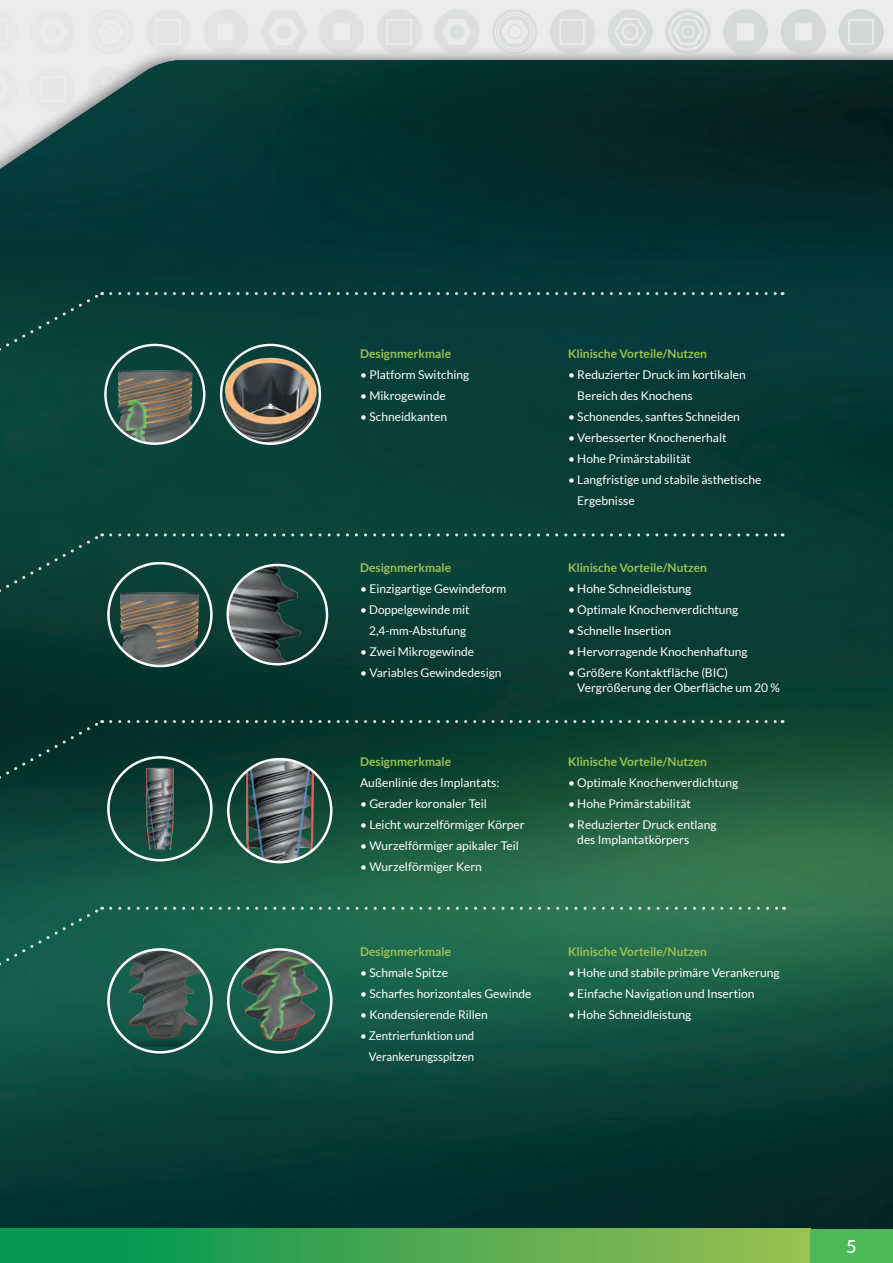
<style>
.page{position:relative;width:893px;height:1263px;background:#fff}
.page>*{position:absolute;margin:0;border:0;box-sizing:border-box;transform-origin:0 0}
.t1{font:500 18px "Lato";color:#fff}
.t2{font:12px/21px "Lato";color:#fff}
.t3{font:700 12px "Lato";color:#9bc351}
.t4{font:12px/21px "Lato";color:#fff;text-align:right;scale:.95 1}
</style>
<div class="page">
<img style="left:0;top:225px;width:893px;height:1004px">
<img style="left:221px;top:345px;width:99px;height:99px;border-radius:49px">
<div style="left:220px;top:344px;width:101px;height:101px;border:2px solid #fff;border-radius:50%"></div>
<img style="left:114px;top:351px;width:84px;height:93px">
<div style="left:104px;top:344px;width:101px;height:101px;border:2px solid #fff;border-radius:50%"></div>
<img style="left:145px;top:767px;width:30px;height:84px">
<div style="left:107px;top:756px;width:106px;height:105px;border:3px solid #fff;border-radius:50%"></div>
<img style="left:242px;top:759px;width:76px;height:103px">
<div style="left:227px;top:758px;width:105px;height:105px;border:3px solid #fff;border-radius:50%"></div>
<img style="left:108px;top:572px;width:103px;height:94px">
<div style="left:107px;top:562px;width:106px;height:105px;border:3px solid #fff;border-radius:50%"></div>
<img style="left:228px;top:565px;width:82px;height:99px">
<div style="left:226px;top:564px;width:102px;height:101px;border:2px solid #fff;border-radius:50%"></div>
<img style="left:108px;top:949px;width:103px;height:98px">
<div style="left:107px;top:948px;width:106px;height:105px;border:3px solid #fff;border-radius:50%"></div>
<img style="left:240px;top:950px;width:80px;height:90px">
<div style="left:227px;top:948px;width:105px;height:105px;border:3px solid #fff;border-radius:50%"></div>
<div style="left:0;top:292px;width:103px;height:103px;background:#09423c"></div>
<svg style="left:111px;top:292px;width:672px;height:3px;background:#3d6364"></svg>
<div style="left:0;top:533px;width:103px;height:103px;background:#0b3f35"></div>
<svg style="left:111px;top:533px;width:672px;height:3px;background:#3d6762"></svg>
<svg style="left:0;top:720px;width:103px;height:103px;background:#08362f"></svg>
<svg style="left:111px;top:720px;width:672px;height:3px;background:#3e635b"></svg>
<div style="left:0;top:906px;width:103px;height:104px;background:#145d4d"></div>
<svg style="left:111px;top:907px;width:673px;height:3px;background:#538b73"></svg>
<div style="left:0;top:0;width:893px;height:225px;background:#1a191e;opacity:.46"></div>
<svg style="left:319px;top:9px;width:45px;height:45px;background:#e1e3e3"></svg>
<div style="left:259px;top:11px;width:49px;height:42px;background:#e2e3e4"></div>
<div style="left:276px;top:24px;width:15px;height:16px;background:#e0e2e2;border-radius:50%"></div>
<div style="left:146px;top:9px;width:45px;height:45px;background:#e3e5e5"></div>
<div style="left:203px;top:9px;width:46px;height:45px;background:#e2e3e4"></div>
<svg style="left:723px;top:9px;width:45px;height:45px;background:#dcdede"></svg>
<div style="left:30px;top:9px;width:45px;height:45px;background:#e6e7e7"></div>
<div style="left:45px;top:24px;width:15px;height:15px;background:#e6e7e7;border-radius:50%"></div>
<svg style="left:0;top:9px;width:18px;height:45px"></svg>
<div style="left:88px;top:9px;width:45px;height:45px;background:#e8e9e9"></div>
<svg style="left:377px;top:9px;width:45px;height:45px;background:#e0e2e2"></svg>
<svg style="left:550px;top:9px;width:45px;height:45px;background:#dddfe0"></svg>
<svg style="left:608px;top:9px;width:45px;height:45px;background:#dee0e0"></svg>
<div style="left:624px;top:25px;width:12px;height:13px;background:#d9dbdc;border-radius:50%"></div>
<svg style="left:434px;top:9px;width:45px;height:45px;background:#e1e2e3"></svg>
<div style="left:449px;top:24px;width:15px;height:15px;background:#dcdfdf;border-radius:50%"></div>
<div style="left:492px;top:9px;width:45px;height:45px;background:#e3e4e5"></div>
<svg style="left:88px;top:66px;width:45px;height:46px;background:#859a9a"></svg>
<div style="left:88px;top:124px;width:45px;height:45px;background:#063a3d"></div>
<div style="left:104px;top:140px;width:13px;height:13px;background:#053a3d;border-radius:50%"></div>
<div style="left:146px;top:124px;width:45px;height:45px;background:#06393b"></div>
<div style="left:161px;top:139px;width:15px;height:15px;background:#05393b;border-radius:50%"></div>
<div style="left:261px;top:124px;width:45px;height:45px;background:#023435"></div>
<div style="left:144px;top:68px;width:49px;height:42px;background:#083d3b"></div>
<div style="left:161px;top:81px;width:15px;height:16px;background:#083d3b;border-radius:50%"></div>
<div style="left:261px;top:66px;width:45px;height:46px;background:#083835"></div>
<div style="left:203px;top:66px;width:46px;height:46px;background:#083b38"></div>
<div style="left:203px;top:124px;width:46px;height:45px;background:#063637"></div>
<div style="left:220px;top:140px;width:12px;height:13px;background:#053637;border-radius:50%"></div>
<div style="left:723px;top:124px;width:45px;height:45px;background:#052223"></div>
<div style="left:738px;top:139px;width:15px;height:15px;background:#052122;border-radius:50%"></div>
<div style="left:608px;top:66px;width:45px;height:46px;background:#042926"></div>
<div style="left:550px;top:66px;width:45px;height:46px;background:#042c29"></div>
<div style="left:723px;top:66px;width:45px;height:46px;background:#062621"></div>
<div style="left:606px;top:125px;width:49px;height:42px;background:#052627"></div>
<div style="left:622px;top:139px;width:16px;height:15px;background:#052627;border-radius:50%"></div>
<div style="left:665px;top:66px;width:45px;height:46px;background:#052724"></div>
<div style="left:434px;top:124px;width:45px;height:45px;background:#022d2d"></div>
<div style="left:377px;top:66px;width:45px;height:46px;background:#03322f"></div>
<div style="left:392px;top:82px;width:15px;height:15px;background:#03322f;border-radius:50%"></div>
<div style="left:377px;top:124px;width:45px;height:45px;background:#023030"></div>
<div style="left:665px;top:124px;width:45px;height:45px;background:#052425"></div>
<div style="left:434px;top:66px;width:45px;height:46px;background:#03302d"></div>
<div style="left:492px;top:124px;width:45px;height:45px;background:#022b2b"></div>
<div style="left:319px;top:66px;width:45px;height:46px;background:#023532"></div>
<div style="left:319px;top:124px;width:45px;height:45px;background:#023233"></div>
<svg style="left:28px;top:125px;width:49px;height:42px;background:#315a5c"></svg>
<div style="left:30px;top:66px;width:45px;height:46px;background:#e6e7e7"></div>
<svg style="left:0;top:66px;width:18px;height:46px"></svg>
<svg style="left:0;top:124px;width:18px;height:45px"></svg>
<div style="left:838px;top:66px;width:46px;height:46px;background:#07231e"></div>
<div style="left:853px;top:82px;width:16px;height:15px;background:#08221d;border-radius:50%"></div>
<div style="left:838px;top:124px;width:46px;height:45px;background:#061f1f"></div>
<div style="left:781px;top:66px;width:45px;height:46px;background:#062421"></div>
<div style="left:781px;top:124px;width:45px;height:45px;background:#062021"></div>
<svg style="left:665px;top:9px;width:45px;height:45px;background:#dee0e0"></svg>
<div style="left:550px;top:124px;width:45px;height:45px;background:#052929"></div>
<div style="left:492px;top:66px;width:45px;height:46px;background:#032e2b"></div>
<svg style="left:781px;top:9px;width:45px;height:45px;background:#dbddde"></svg>
<svg style="left:838px;top:9px;width:46px;height:45px;background:#d9dcdc"></svg>
<div style="left:0;top:1229px;width:810px;height:34px;background:linear-gradient(to right,#009452,#9bbe51)"></div>
<div style="left:810px;top:1229px;width:83px;height:34px;background:#4db956"></div>
<p class="t3" style="left:360px;top:347px;width:92px">Designmerkmale</p>
<p class="t2" style="left:360px;top:364px;width:111px">• Platform Switching</p>
<p class="t2" style="left:360px;top:385px;width:87px">• Mikrogewinde</p>
<p class="t2" style="left:360px;top:406px;width:89px">• Schneidkanten</p>
<p class="t3" style="left:360px;top:560px;width:92px">Designmerkmale</p>
<p class="t2" style="left:360px;top:578px;width:148px">• Einzigartige Gewindeform</p>
<p class="t2" style="left:360px;top:599px;width:111px;text-align:center">• Doppelgewinde mit<br>2,4-mm-Abstufung</p>
<p class="t2" style="left:360px;top:641px;width:115px">• Zwei Mikrogewinde</p>
<p class="t2" style="left:360px;top:662px;width:143px">• Variables Gewindedesign</p>
<p class="t3" style="left:360px;top:754px;width:92px">Designmerkmale</p>
<p class="t2" style="left:360px;top:772px;width:141px">Außenlinie des Implantats:</p>
<p class="t2" style="left:360px;top:793px;width:128px">• Gerader koronaler Teil</p>
<p class="t2" style="left:360px;top:814px;width:166px">• Leicht wurzelförmiger Körper</p>
<p class="t2" style="left:360px;top:835px;width:160px">• Wurzelförmiger apikaler Teil</p>
<p class="t2" style="left:360px;top:856px;width:123px">• Wurzelförmiger Kern</p>
<p class="t3" style="left:360px;top:945px;width:92px">Designmerkmale</p>
<p class="t2" style="left:360px;top:962px;width:89px">• Schmale Spitze</p>
<p class="t2" style="left:360px;top:983px;width:173px">• Scharfes horizontales Gewinde</p>
<p class="t2" style="left:360px;top:1004px;width:129px">• Kondensierende Rillen</p>
<p class="t4" style="left:360px;top:1025px;width:122px">• Zentrierfunktion und<br>Verankerungsspitzen</p>
<p class="t3" style="left:568px;top:347px;width:140px">Klinische Vorteile/Nutzen</p>
<p class="t2" style="left:577px;top:364px;width:170px;text-indent:-9px">• Reduzierter Druck im kortikalen<br>Bereich des Knochens</p>
<p class="t2" style="left:568px;top:406px;width:173px">• Schonendes, sanftes Schneiden</p>
<p class="t2" style="left:568px;top:427px;width:160px">• Verbesserter Knochenerhalt</p>
<p class="t2" style="left:568px;top:448px;width:125px">• Hohe Primärstabilität</p>
<p class="t2" style="left:577px;top:469px;width:186px;text-indent:-9px">• Langfristige und stabile ästhetische<br>Ergebnisse</p>
<p class="t3" style="left:568px;top:560px;width:140px">Klinische Vorteile/Nutzen</p>
<p class="t2" style="left:568px;top:578px;width:125px">• Hohe Schneidleistung</p>
<p class="t2" style="left:568px;top:599px;width:172px">• Optimale Knochenverdichtung</p>
<p class="t2" style="left:568px;top:620px;width:105px">• Schnelle Insertion</p>
<p class="t2" style="left:568px;top:641px;width:181px">• Hervorragende Knochenhaftung</p>
<p class="t2" style="left:577px;top:665px;width:204px;line-height:15px;text-indent:-9px">• Größere Kontaktfläche (BIC)<br>Vergrößerung der Oberfläche um 20 %</p>
<p class="t3" style="left:568px;top:754px;width:140px">Klinische Vorteile/Nutzen</p>
<p class="t2" style="left:568px;top:772px;width:172px">• Optimale Knochenverdichtung</p>
<p class="t2" style="left:568px;top:793px;width:125px">• Hohe Primärstabilität</p>
<p class="t2" style="left:577px;top:817px;width:141px;line-height:15px;text-indent:-9px">• Reduzierter Druck entlang des Implantatkörpers</p>
<p class="t3" style="left:568px;top:945px;width:140px">Klinische Vorteile/Nutzen</p>
<p class="t2" style="left:568px;top:962px;width:213px">• Hohe und stabile primäre Verankerung</p>
<p class="t2" style="left:568px;top:983px;width:188px">• Einfache Navigation und Insertion</p>
<p class="t2" style="left:568px;top:1004px;width:125px">• Hohe Schneidleistung</p>
<h1 class="t1" style="left:846px;top:1233px;width:12px">5</h1>
</div>
